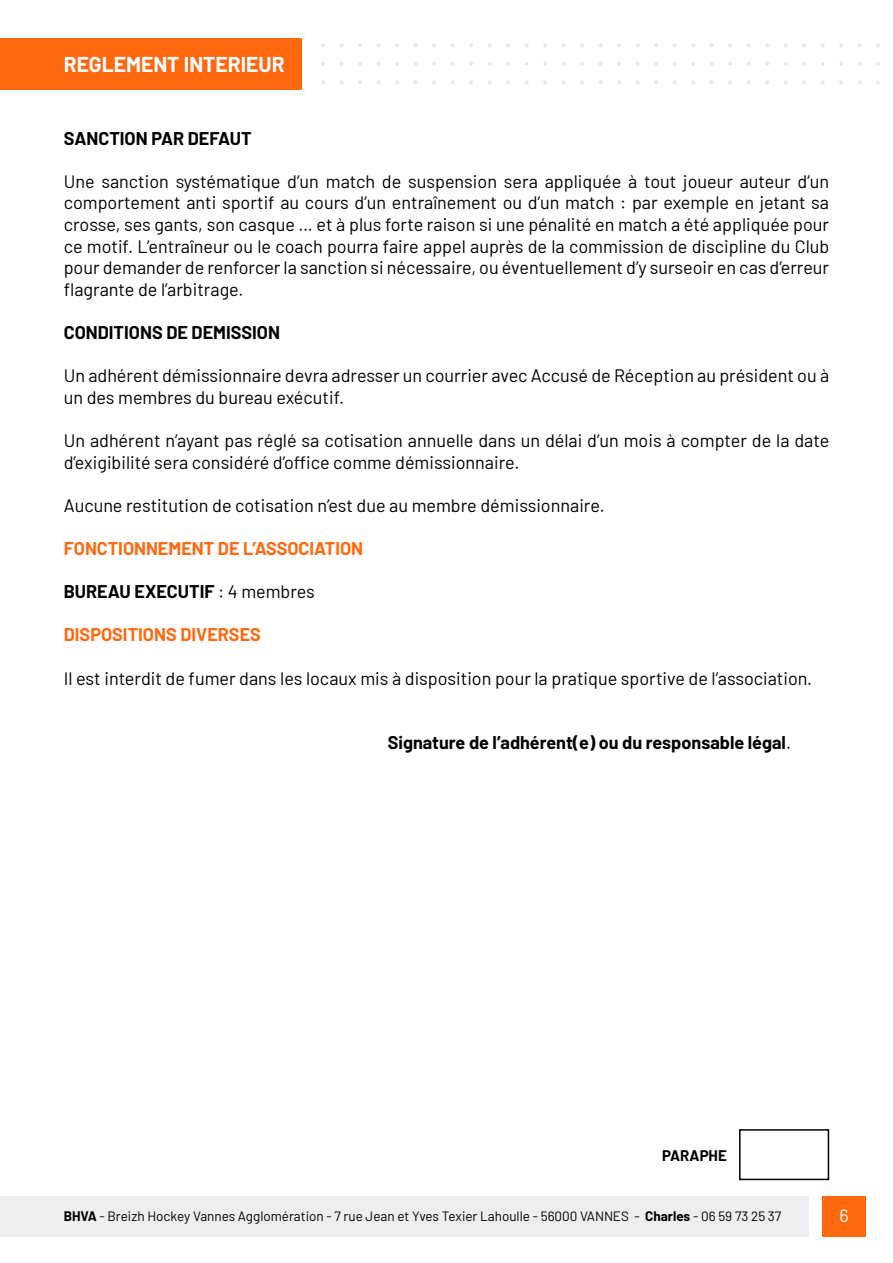
<style>
.page{position:relative;width:893px;height:1263px;background:#fff}
.page>*{position:absolute;margin:0;border:0;box-sizing:border-box;transform-origin:0 0}
.t1{font:700 21px "Barlow";color:#fff}
.t2{font:18px/21.6px "Barlow";color:#000}
.t3{font:700 18px "Barlow";color:#000}
.t4{font:700 18px "Barlow";color:#fe6910}
.t5{font:18px "Barlow";color:#fff}
.t6{font:700 15px "Barlow";color:#000}
.t7{font:13.5px "Barlow";color:#000}
.s1{font-weight:400}
.s2{font-weight:700}
</style>
<div class="page">
<div style="left:0;top:1195px;width:808px;height:41px;background:#eceff1"></div>
<div style="left:822px;top:1195px;width:44px;height:41px;background:#fe6910"></div>
<div style="left:0;top:38px;width:302px;height:51px;background:#fe6910"></div>
<svg style="left:321px;top:43px;width:4px;height:4px"></svg>
<svg style="left:340px;top:43px;width:4px;height:4px"></svg>
<svg style="left:321px;top:62px;width:4px;height:4px"></svg>
<svg style="left:340px;top:62px;width:4px;height:4px"></svg>
<svg style="left:358px;top:43px;width:4px;height:4px"></svg>
<svg style="left:377px;top:43px;width:4px;height:4px"></svg>
<svg style="left:358px;top:62px;width:4px;height:4px"></svg>
<svg style="left:377px;top:62px;width:4px;height:4px"></svg>
<svg style="left:395px;top:43px;width:4px;height:4px"></svg>
<svg style="left:414px;top:43px;width:4px;height:4px"></svg>
<svg style="left:395px;top:62px;width:4px;height:4px"></svg>
<svg style="left:414px;top:62px;width:4px;height:4px"></svg>
<svg style="left:432px;top:43px;width:4px;height:4px"></svg>
<svg style="left:451px;top:43px;width:4px;height:4px"></svg>
<svg style="left:432px;top:62px;width:4px;height:4px"></svg>
<svg style="left:451px;top:62px;width:4px;height:4px"></svg>
<svg style="left:469px;top:43px;width:4px;height:4px"></svg>
<svg style="left:488px;top:43px;width:4px;height:4px"></svg>
<svg style="left:469px;top:62px;width:4px;height:4px"></svg>
<svg style="left:488px;top:62px;width:4px;height:4px"></svg>
<svg style="left:506px;top:43px;width:4px;height:4px"></svg>
<svg style="left:525px;top:43px;width:4px;height:4px"></svg>
<svg style="left:506px;top:62px;width:4px;height:4px"></svg>
<svg style="left:525px;top:62px;width:4px;height:4px"></svg>
<svg style="left:543px;top:43px;width:4px;height:4px"></svg>
<svg style="left:562px;top:43px;width:4px;height:4px"></svg>
<svg style="left:543px;top:62px;width:4px;height:4px"></svg>
<svg style="left:562px;top:62px;width:4px;height:4px"></svg>
<svg style="left:580px;top:43px;width:4px;height:4px"></svg>
<svg style="left:599px;top:43px;width:4px;height:4px"></svg>
<svg style="left:580px;top:62px;width:4px;height:4px"></svg>
<svg style="left:599px;top:62px;width:4px;height:4px"></svg>
<svg style="left:617px;top:43px;width:4px;height:4px"></svg>
<svg style="left:636px;top:43px;width:4px;height:4px"></svg>
<svg style="left:617px;top:62px;width:4px;height:4px"></svg>
<svg style="left:636px;top:62px;width:4px;height:4px"></svg>
<svg style="left:654px;top:43px;width:4px;height:4px"></svg>
<svg style="left:673px;top:43px;width:4px;height:4px"></svg>
<svg style="left:654px;top:62px;width:4px;height:4px"></svg>
<svg style="left:673px;top:62px;width:4px;height:4px"></svg>
<svg style="left:691px;top:43px;width:4px;height:4px"></svg>
<svg style="left:710px;top:43px;width:4px;height:4px"></svg>
<svg style="left:691px;top:62px;width:4px;height:4px"></svg>
<svg style="left:710px;top:62px;width:4px;height:4px"></svg>
<svg style="left:728px;top:43px;width:4px;height:4px"></svg>
<svg style="left:747px;top:43px;width:4px;height:4px"></svg>
<svg style="left:728px;top:62px;width:4px;height:4px"></svg>
<svg style="left:747px;top:62px;width:4px;height:4px"></svg>
<svg style="left:765px;top:43px;width:4px;height:4px"></svg>
<svg style="left:784px;top:43px;width:4px;height:4px"></svg>
<svg style="left:765px;top:62px;width:4px;height:4px"></svg>
<svg style="left:784px;top:62px;width:4px;height:4px"></svg>
<svg style="left:802px;top:43px;width:4px;height:4px"></svg>
<svg style="left:821px;top:43px;width:4px;height:4px"></svg>
<svg style="left:802px;top:62px;width:4px;height:4px"></svg>
<svg style="left:821px;top:62px;width:4px;height:4px"></svg>
<svg style="left:839px;top:43px;width:4px;height:4px"></svg>
<svg style="left:858px;top:43px;width:4px;height:4px"></svg>
<svg style="left:839px;top:62px;width:4px;height:4px"></svg>
<svg style="left:858px;top:62px;width:4px;height:4px"></svg>
<svg style="left:876px;top:43px;width:4px;height:4px"></svg>
<svg style="left:876px;top:62px;width:4px;height:4px"></svg>
<svg style="left:321px;top:80px;width:4px;height:4px"></svg>
<svg style="left:340px;top:80px;width:4px;height:4px"></svg>
<svg style="left:358px;top:80px;width:4px;height:4px"></svg>
<svg style="left:377px;top:80px;width:4px;height:4px"></svg>
<svg style="left:395px;top:80px;width:4px;height:4px"></svg>
<svg style="left:414px;top:80px;width:4px;height:4px"></svg>
<svg style="left:432px;top:80px;width:4px;height:4px"></svg>
<svg style="left:451px;top:80px;width:4px;height:4px"></svg>
<svg style="left:469px;top:80px;width:4px;height:4px"></svg>
<svg style="left:488px;top:80px;width:4px;height:4px"></svg>
<svg style="left:506px;top:80px;width:4px;height:4px"></svg>
<svg style="left:525px;top:80px;width:4px;height:4px"></svg>
<svg style="left:543px;top:80px;width:4px;height:4px"></svg>
<svg style="left:562px;top:80px;width:4px;height:4px"></svg>
<svg style="left:580px;top:80px;width:4px;height:4px"></svg>
<svg style="left:599px;top:80px;width:4px;height:4px"></svg>
<svg style="left:617px;top:80px;width:4px;height:4px"></svg>
<svg style="left:636px;top:80px;width:4px;height:4px"></svg>
<svg style="left:654px;top:80px;width:4px;height:4px"></svg>
<svg style="left:673px;top:80px;width:4px;height:4px"></svg>
<svg style="left:691px;top:80px;width:4px;height:4px"></svg>
<svg style="left:710px;top:80px;width:4px;height:4px"></svg>
<svg style="left:728px;top:80px;width:4px;height:4px"></svg>
<svg style="left:747px;top:80px;width:4px;height:4px"></svg>
<svg style="left:765px;top:80px;width:4px;height:4px"></svg>
<svg style="left:784px;top:80px;width:4px;height:4px"></svg>
<svg style="left:802px;top:80px;width:4px;height:4px"></svg>
<svg style="left:821px;top:80px;width:4px;height:4px"></svg>
<svg style="left:839px;top:80px;width:4px;height:4px"></svg>
<svg style="left:858px;top:80px;width:4px;height:4px"></svg>
<svg style="left:876px;top:80px;width:4px;height:4px"></svg>
<div style="left:739px;top:1129px;width:90px;height:51px;background:#fff;border:2px solid #000"></div>
<p class="t1" style="left:64px;top:48px;width:222px">REGLEMENT INTERIEUR</p>
<p class="t3" style="left:64px;top:125px;width:190px">SANCTION PAR DEFAUT</p>
<p class="t2" style="left:64px;top:169px;width:767px;text-align:justify">Une sanction systématique d’un match de suspension sera appliquée à tout joueur auteur d’un comportement anti sportif au cours d’un entraînement ou d’un match : par exemple en jetant sa crosse, ses gants, son casque … et à plus forte raison si une pénalité en match a été appliquée pour ce motif. L’entraîneur ou le coach pourra faire appel auprès de la commission de discipline du Club pour demander de renforcer la sanction si nécessaire, ou éventuellement d’y surseoir en cas d’erreur flagrante de l’arbitrage.</p>
<p class="t3" style="left:64px;top:319px;width:218px">CONDITIONS DE DEMISSION</p>
<p class="t2" style="left:64px;top:363px;width:767px">Un adhérent démissionnaire devra adresser un courrier avec Accusé de Réception au président ou à un des membres du bureau exécutif.</p>
<p class="t2" style="left:64px;top:428px;width:767px">Un adhérent n’ayant pas réglé sa cotisation annuelle dans un délai d’un mois à compter de la date d’exigibilité sera considéré d’office comme démissionnaire.</p>
<p class="t2" style="left:64px;top:493px;width:542px">Aucune restitution de cotisation n’est due au membre démissionnaire.</p>
<p class="t4" style="left:64px;top:535px;width:301px">FONCTIONNEMENT DE L’ASSOCIATION</p>
<p class="t3" style="left:64px;top:578px;width:253px">BUREAU EXECUTIF <span class="s1">: 4 membres</span></p>
<p class="t4" style="left:64px;top:622px;width:199px">DISPOSITIONS DIVERSES</p>
<p class="t2" style="left:64px;top:666px;width:750px">Il est interdit de fumer dans les locaux mis à disposition pour la pratique sportive de l’association.</p>
<p class="t3" style="left:388px;top:730px;width:405px">Signature de l’adhérent(e) ou du responsable légal<span class="s1">.</span></p>
<p class="t6" style="left:662px;top:1144px;width:66px">PARAPHE</p>
<p class="t7" style="left:64px;top:1206px;width:719px"><span class="s2">BHVA</span> - Breizh Hockey Vannes Agglomération - 7 rue Jean et Yves Texier Lahoulle - 56000 VANNES - <span class="s2">Charles</span> - 06 59 73 25 37</p>
<p class="t5" style="left:839px;top:1202px;width:11px">6</p>
</div>
